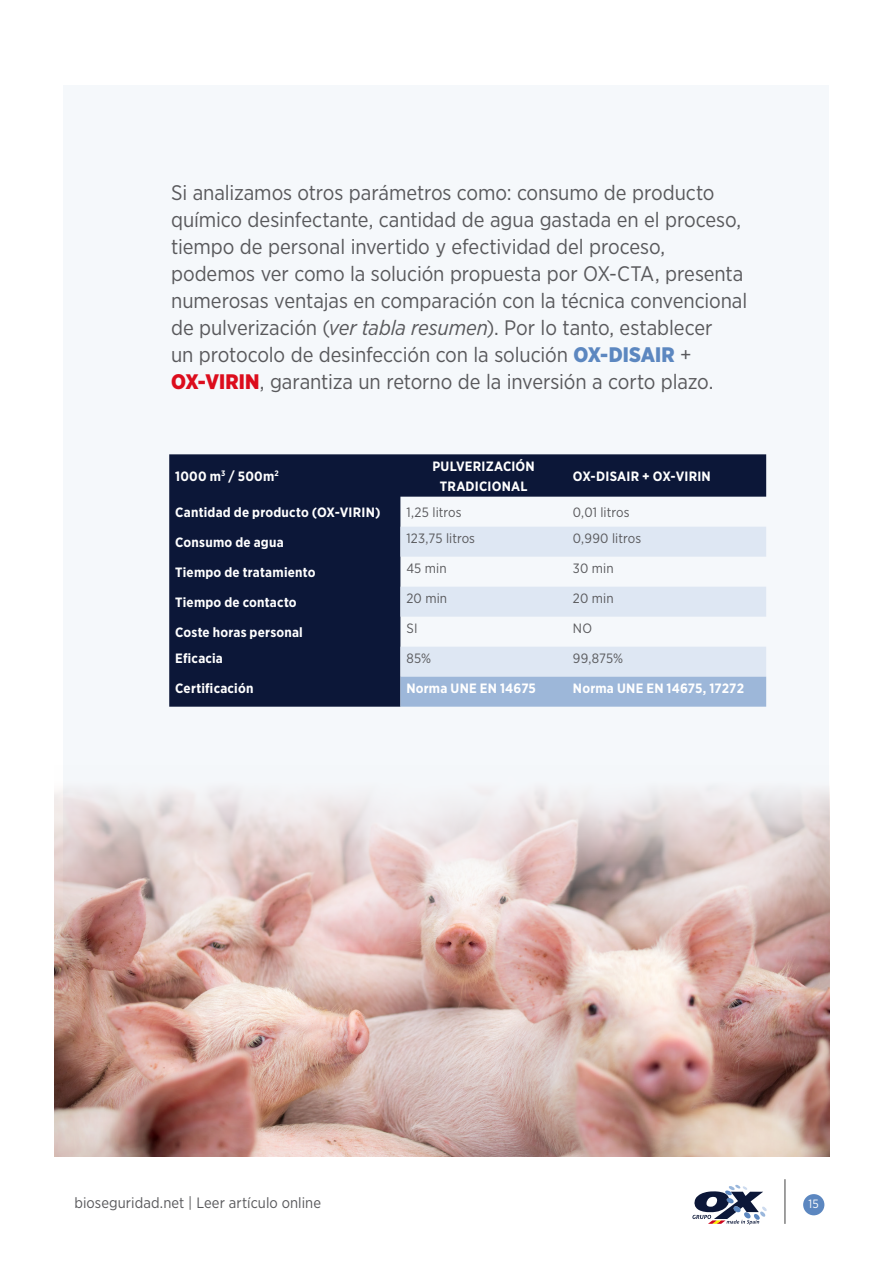
<style>
.page{position:relative;width:893px;height:1263px;background:#fff}
.page>*{position:absolute;margin:0;border:0;box-sizing:border-box;transform-origin:0 0}
.Online_txt{font:21px/27px "Gotham Narrow";letter-spacing:-.005em;color:#59595c}
.t1{font:15px "Gotham Narrow";letter-spacing:.005em;color:#59595c}
.Online_txt-2{font:700 13.5px/19.5px "Gotham Narrow";letter-spacing:.015em;color:#fff;text-align:center}
.Online_txt-3{font:13.5px "Gotham Narrow";letter-spacing:.005em;color:#59595c}
.t2{font:12px "Gotham Narrow";color:#fff}
.s1{font-style:italic}
.s2{font-weight:900;color:#5c87c0}
.s3{font-weight:900;color:#dc0d1d}
</style>
<div class="page">
<div style="left:803px;top:1194px;width:21px;height:21px;background:#5c87c0;border-radius:50%"></div>
<hr style="left:784px;top:1179px;width:2px;height:45px;background:#808080">
<div style="left:64px;top:85px;width:765px;height:1071px;background:#f5f8fb"></div>
<svg style="left:692px;top:1185px;width:75px;height:39px"></svg>
<svg style="left:169px;top:454px;width:597px;height:253px;background:#2b3552"></svg>
<svg style="left:400px;top:527px;width:366px;height:150px;fill:#dee7f3"></svg>
<div style="left:400px;top:677px;width:366px;height:30px;background:#9db7d9"></div>
<img style="left:55px;top:766px;width:774px;height:390px">
<p class="Online_txt" style="left:171px;top:179px;width:578px">Si analizamos otros parámetros como: consumo de producto químico desinfectante, cantidad de agua gastada en el proceso, tiempo de personal invertido y efectividad del proceso, podemos ver como la solución propuesta por OX-CTA, presenta numerosas ventajas en comparación con la técnica convencional de pulverización (<span class="s1">ver tabla resumen</span>). Por lo tanto, establecer<br>un protocolo de desinfección con la solución <span class="s2">OX-DISAIR</span> + <span class="s3">OX-VIRIN</span>, garantiza un retorno de la inversión a corto plazo.</p>
<p class="Online_txt-2" style="left:175px;top:466px;width:105px">1000 m<sup>3</sup> / 500m<sup>2</sup></p>
<p class="Online_txt-2" style="left:432px;top:456px;width:104px">PULVERIZACIÓN<br>TRADICIONAL</p>
<p class="Online_txt-2" style="left:573px;top:466px;width:139px">OX-DISAIR + OX-VIRIN</p>
<p class="Online_txt-2" style="left:175px;top:502px;width:207px">Cantidad de producto (OX-VIRIN)</p>
<p class="Online_txt-3" style="left:406px;top:504px;width:57px">1,25 litros</p>
<p class="Online_txt-3" style="left:573px;top:504px;width:58px">0,01 litros</p>
<p class="Online_txt-2" style="left:175px;top:532px;width:110px">Consumo de agua</p>
<p class="Online_txt-3" style="left:406px;top:530px;width:70px">123,75 litros</p>
<p class="Online_txt-3" style="left:573px;top:530px;width:70px">0,990 litros</p>
<p class="Online_txt-2" style="left:175px;top:562px;width:142px">Tiempo de tratamiento</p>
<p class="Online_txt-3" style="left:406px;top:560px;width:42px">45 min</p>
<p class="Online_txt-3" style="left:573px;top:560px;width:42px">30 min</p>
<p class="Online_txt-2" style="left:175px;top:592px;width:123px">Tiempo de contacto</p>
<p class="Online_txt-3" style="left:406px;top:590px;width:42px">20 min</p>
<p class="Online_txt-3" style="left:573px;top:590px;width:42px">20 min</p>
<p class="Online_txt-2" style="left:175px;top:622px;width:129px">Coste horas personal</p>
<p class="Online_txt-3" style="left:406px;top:620px;width:13px">SI</p>
<p class="Online_txt-3" style="left:573px;top:620px;width:21px">NO</p>
<p class="Online_txt-2" style="left:175px;top:649px;width:49px">Eficacia</p>
<p class="Online_txt-3" style="left:406px;top:650px;width:26px">85%</p>
<p class="Online_txt-3" style="left:573px;top:650px;width:52px">99,875%</p>
<p class="Online_txt-2" style="left:175px;top:679px;width:80px">Certificación</p>
<p class="Online_txt-2" style="left:406px;top:679px;width:131px">Norma UNE EN 14675</p>
<p class="Online_txt-2" style="left:573px;top:679px;width:173px">Norma UNE EN 14675, 17272</p>
<p class="t1" style="left:74px;top:1193px;width:248px">bioseguridad.net | Leer artículo online</p>
<p class="t2" style="left:809px;top:1197px;width:12px">15</p>
</div>
